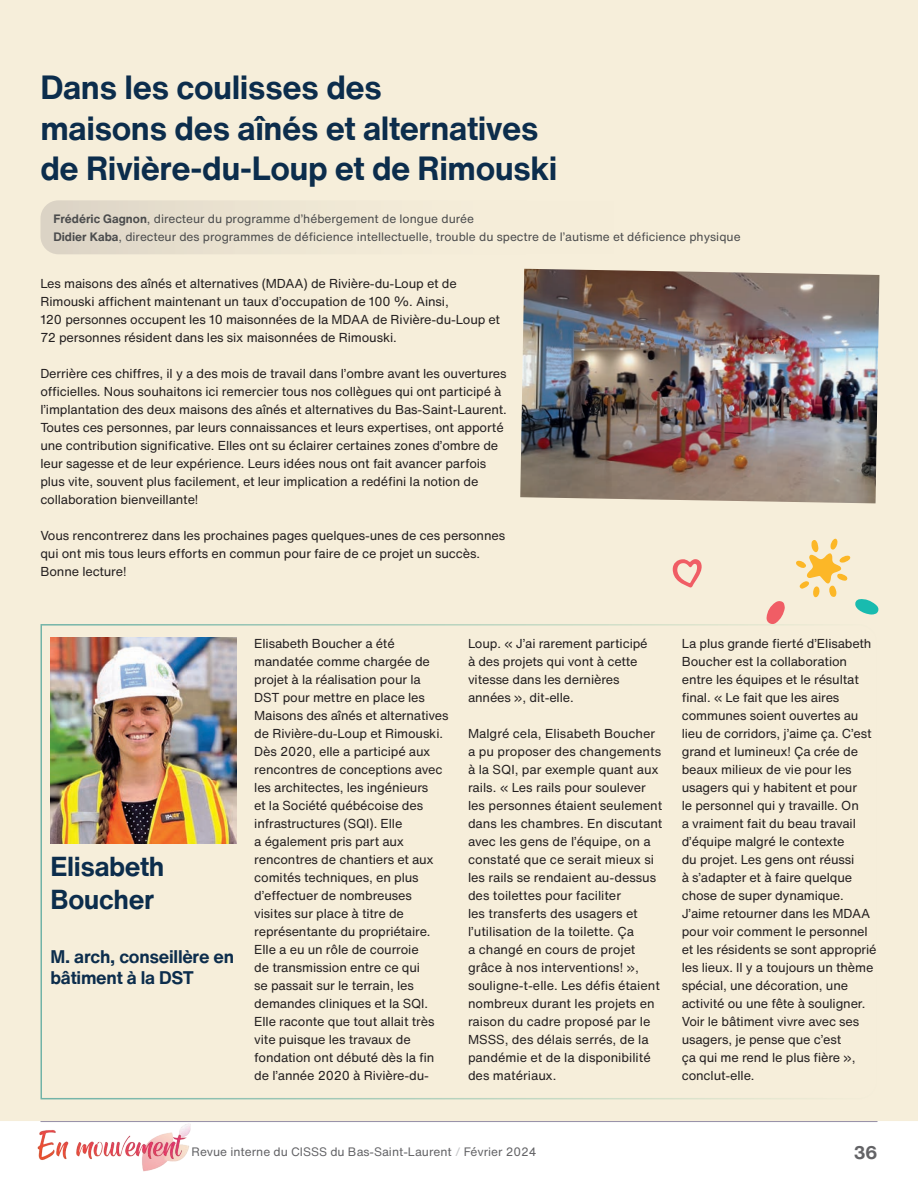
<style>
.page{position:relative;width:918px;height:1188px;background:#fff}
.page>*{position:absolute;margin:0;border:0;box-sizing:border-box;transform-origin:0 0}
.t1{font:700 33px/40.5px "Helvetica Now Text";letter-spacing:-.015em;color:#0c2d4c}
.t2{font:700 27px/32.4px "Helvetica Now Text";letter-spacing:-.015em;color:#0c2d4c}
.t3{font:700 18px/21.6px "Helvetica Now Text";letter-spacing:-.015em;color:#0c2d4c}
.t4{font:700 18px "Helvetica Now Text";color:#636366}
.t5{font:12.75px/18px "Helvetica Now Text";letter-spacing:-.01em;color:#231f20}
.t6{font:12px/18px "Helvetica Now Text";color:#4b4c4d}
.t7{font:12px "Helvetica Now Text";color:#636366}
.s1{font-weight:700}
.s2{color:#c7c8ca}
</style>
<div class="page">
<img style="left:142px;top:1165px;width:21px;height:7px">
<img style="left:37px;top:1124px;width:154px;height:41px">
<hr style="left:40px;top:1121px;width:838px;height:1px;background:#221346">
<div style="left:0;top:0;width:918px;height:1121px;background:#f6eeda"></div>
<svg style="left:40px;top:200px;width:583px;height:54px;background:#ece5d2"></svg>
<div style="left:40px;top:623px;width:838px;height:477px;background:#f6eeda"></div>
<img style="left:51px;top:637px;width:185px;height:207px">
<svg style="left:766px;top:601px;width:19px;height:23px"></svg>
<svg style="left:673px;top:559px;width:29px;height:29px"></svg>
<svg style="left:796px;top:538px;width:83px;height:77px;background:#ede3bc"></svg>
<img style="left:520px;top:269px;width:359px;height:234px">
<h1 class="t1" style="left:40px;top:66px;width:519px">Dans les coulisses des<br>maisons des aînés et alternatives de Rivière-du-Loup et de Rimouski</h1>
<p class="t6" style="left:53px;top:209px;width:689px"><span class="s1">Frédéric Gagnon</span>, directeur du programme d’hébergement de longue durée<br><span class="s1">Didier Kaba</span>, directeur des programmes de déficience intellectuelle, trouble du spectre de l’autisme et déficience physique</p>
<p class="t5" style="left:40px;top:274px;width:461px">Les maisons des aînés et alternatives (MDAA) de Rivière-du-Loup et de Rimouski affichent maintenant un taux d’occupation de 100 %. Ainsi,<br>120 personnes occupent les 10 maisonnées de la MDAA de Rivière-du-Loup et 72 personnes résident dans les six maisonnées de Rimouski.</p>
<p class="t5" style="left:40px;top:364px;width:468px">Derrière ces chiffres, il y a des mois de travail dans l’ombre avant les ouvertures officielles. Nous souhaitons ici remercier tous nos collègues qui ont participé à l’implantation des deux maisons des aînés et alternatives du Bas-Saint-Laurent.<br>Toutes ces personnes, par leurs connaissances et leurs expertises, ont apporté une contribution significative. Elles ont su éclairer certaines zones d’ombre de leur sagesse et de leur expérience. Leurs idées nous ont fait avancer parfois plus vite, souvent plus facilement, et leur implication a redéfini la notion de collaboration bienveillante!</p>
<p class="t5" style="left:40px;top:526px;width:466px">Vous rencontrerez dans les prochaines pages quelques-unes de ces personnes qui ont mis tous leurs efforts en commun pour faire de ce projet un succès.<br>Bonne lecture!</p>
<h2 class="t2" style="left:51px;top:850px;width:116px">Elisabeth<br>Boucher</h2>
<h3 class="t3" style="left:51px;top:945px;width:185px">M. arch, conseillère en bâtiment à la DST</h3>
<p class="t5" style="left:254px;top:634px;width:196px">Elisabeth Boucher a été mandatée comme chargée de projet à la réalisation pour la<br>DST pour mettre en place les<br>Maisons des aînés et alternatives de Rivière-du-Loup et Rimouski.<br>Dès 2020, elle a participé aux rencontres de conceptions avec les architectes, les ingénieurs<br>et la Société québécoise des infrastructures (SQI). Elle<br>a également pris part aux rencontres de chantiers et aux comités techniques, en plus d’effectuer de nombreuses visites sur place à titre de représentante du propriétaire.<br>Elle a eu un rôle de courroie<br>de transmission entre ce qui<br>se passait sur le terrain, les demandes cliniques et la SQI.<br>Elle raconte que tout allait très vite puisque les travaux de fondation ont débuté dès la fin de l’année 2020 à Rivière-du-</p>
<p class="t5" style="left:468px;top:634px;width:181px">Loup. « J’ai rarement participé à des projets qui vont à cette vitesse dans les dernières années », dit-elle.</p>
<p class="t5" style="left:468px;top:724px;width:196px">Malgré cela, Elisabeth Boucher a pu proposer des changements à la SQI, par exemple quant aux rails. « Les rails pour soulever les personnes étaient seulement dans les chambres. En discutant avec les gens de l’équipe, on a constaté que ce serait mieux si les rails se rendaient au-dessus des toilettes pour faciliter<br>les transferts des usagers et l’utilisation de la toilette. Ça<br>a changé en cours de projet grâce à nos interventions! », souligne-t-elle. Les défis étaient nombreux durant les projets en raison du cadre proposé par le<br>MSSS, des délais serrés, de la pandémie et de la disponibilité des matériaux.</p>
<p class="t5" style="left:682px;top:634px;width:196px">La plus grande fierté d’Elisabeth<br>Boucher est la collaboration entre les équipes et le résultat final. « Le fait que les aires communes soient ouvertes au lieu de corridors, j’aime ça. C’est grand et lumineux! Ça crée de beaux milieux de vie pour les usagers qui y habitent et pour<br>le personnel qui y travaille. On<br>a vraiment fait du beau travail d’équipe malgré le contexte<br>du projet. Les gens ont réussi<br>à s’adapter et à faire quelque chose de super dynamique.<br>J’aime retourner dans les MDAA pour voir comment le personnel et les résidents se sont approprié les lieux. Il y a toujours un thème spécial, une décoration, une activité ou une fête à souligner.<br>Voir le bâtiment vivre avec ses usagers, je pense que c’est<br>ça qui me rend le plus fière », conclut-elle.</p>
<p class="t7" style="left:192px;top:1143px;width:346px">Revue interne du CISSS du Bas-Saint-Laurent <span class="s2">/</span> Février 2024</p>
<h3 class="t4" style="left:854px;top:1140px;width:25px">36</h3>
</div>
